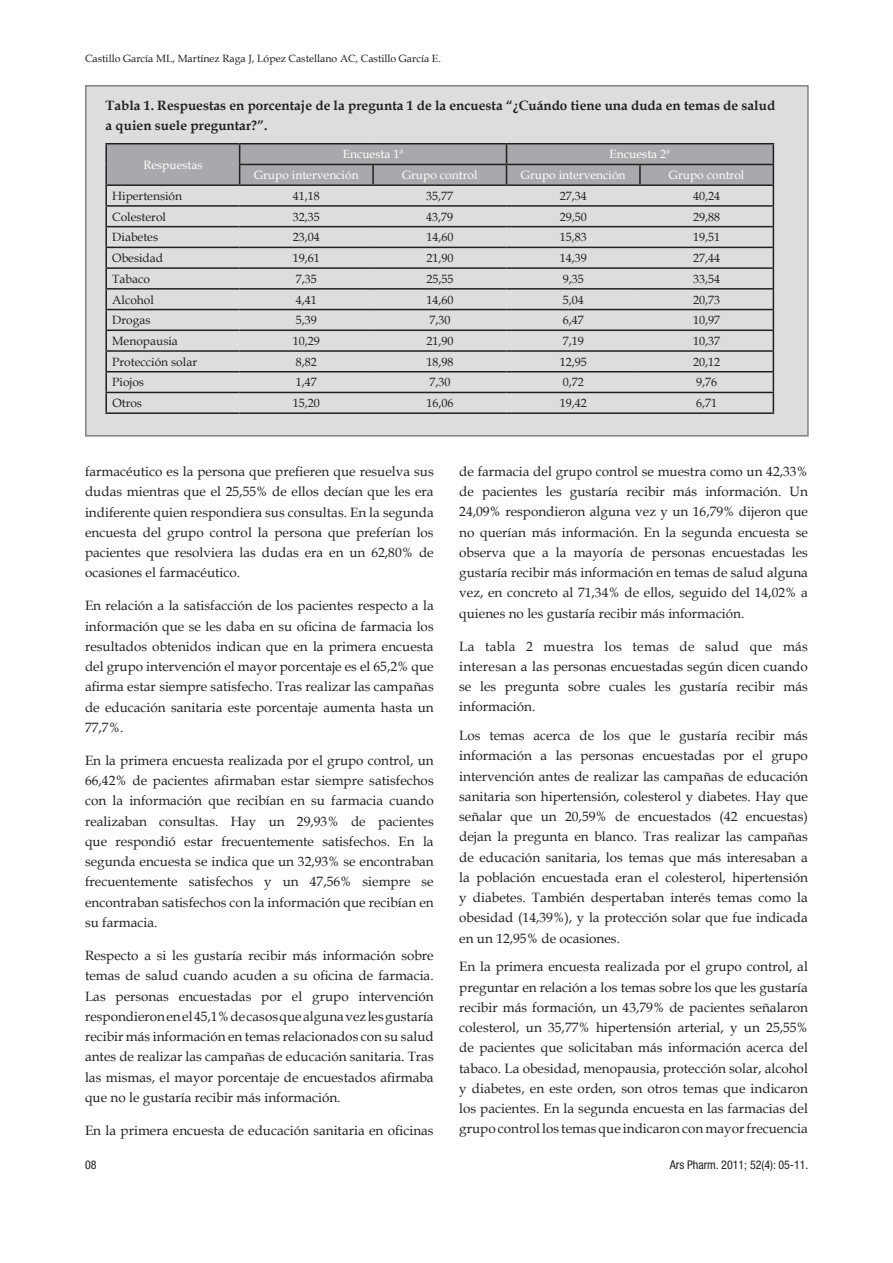
<style>
.page{position:relative;width:893px;height:1263px;background:#fff}
.page>*{position:absolute;margin:0;border:0;box-sizing:border-box;transform-origin:0 0}
.t1{font:13.5px/20.2px "Book Antiqua";color:#231f20;text-align:justify}
.t2{font:700 13.5px/20.2px "Book Antiqua";color:#231f20}
.t3{font:12px "Book Antiqua";color:#231f20}
.t4{font:12px "Book Antiqua";color:#fff}
.t5{font:condensed 12px "Helvetica Neue LT Std";color:#231f20}
.t6{font:10.5px "Book Antiqua";color:#231f20}
</style>
<div class="page">
<div style="left:85px;top:85px;width:724px;height:352px;background:#dcdddf;border:2px solid #808285"></div>
<hr style="left:105px;top:143px;width:135px;height:1px;background:#231f20">
<hr style="left:240px;top:143px;width:133px;height:1px;background:#231f20">
<hr style="left:373px;top:143px;width:133px;height:1px;background:#231f20">
<hr style="left:506px;top:143px;width:134px;height:1px;background:#231f20">
<hr style="left:640px;top:143px;width:134px;height:1px;background:#231f20">
<svg style="left:105px;top:144px;width:669px;height:268px"></svg>
<hr style="left:105px;top:412px;width:135px;height:2px;background:#231f20">
<hr style="left:240px;top:412px;width:133px;height:2px;background:#231f20">
<hr style="left:373px;top:412px;width:133px;height:2px;background:#231f20">
<hr style="left:506px;top:412px;width:134px;height:2px;background:#231f20">
<hr style="left:640px;top:412px;width:134px;height:2px;background:#231f20">
<hr style="left:105px;top:184px;width:135px;height:2px;background:#231f20">
<hr style="left:240px;top:184px;width:133px;height:2px;background:#231f20">
<hr style="left:373px;top:184px;width:133px;height:2px;background:#231f20">
<hr style="left:506px;top:184px;width:134px;height:2px;background:#231f20">
<hr style="left:640px;top:184px;width:134px;height:2px;background:#231f20">
<p class="t6" style="left:85px;top:51px;width:357px">Castillo García ML, Martínez Raga J, López Castellano AC, Castillo García E.</p>
<p class="t2" style="left:105px;top:95px;width:671px">Tabla 1. Respuestas en porcentaje de la pregunta 1 de la encuesta “¿Cuándo tiene una duda en temas de salud a quien suele preguntar?”.</p>
<p class="t4" style="left:143px;top:156px;width:61px">Respuestas</p>
<p class="t4" style="left:343px;top:146px;width:62px">Encuesta 1ª</p>
<p class="t4" style="left:610px;top:146px;width:62px">Encuesta 2ª</p>
<p class="t4" style="left:254px;top:167px;width:106px">Grupo intervención</p>
<p class="t4" style="left:402px;top:167px;width:77px">Grupo control</p>
<p class="t4" style="left:521px;top:167px;width:106px">Grupo intervención</p>
<p class="t4" style="left:669px;top:167px;width:77px">Grupo control</p>
<p class="t3" style="left:112px;top:187px;width:71px">Hipertensión</p>
<p class="t3" style="left:293px;top:187px;width:28px">41,18</p>
<p class="t3" style="left:426px;top:187px;width:28px">35,77</p>
<p class="t3" style="left:560px;top:187px;width:28px">27,34</p>
<p class="t3" style="left:693px;top:187px;width:28px">40,24</p>
<p class="t3" style="left:112px;top:208px;width:55px">Colesterol</p>
<p class="t3" style="left:293px;top:208px;width:28px">32,35</p>
<p class="t3" style="left:426px;top:208px;width:28px">43,79</p>
<p class="t3" style="left:560px;top:208px;width:28px">29,50</p>
<p class="t3" style="left:693px;top:208px;width:28px">29,88</p>
<p class="t3" style="left:112px;top:229px;width:47px">Diabetes</p>
<p class="t3" style="left:293px;top:229px;width:28px">23,04</p>
<p class="t3" style="left:426px;top:229px;width:28px">14,60</p>
<p class="t3" style="left:560px;top:229px;width:28px">15,83</p>
<p class="t3" style="left:693px;top:229px;width:28px">19,51</p>
<p class="t3" style="left:112px;top:250px;width:53px">Obesidad</p>
<p class="t3" style="left:293px;top:250px;width:28px">19,61</p>
<p class="t3" style="left:426px;top:250px;width:28px">21,90</p>
<p class="t3" style="left:560px;top:250px;width:28px">14,39</p>
<p class="t3" style="left:693px;top:250px;width:28px">27,44</p>
<p class="t3" style="left:112px;top:270px;width:39px">Tabaco</p>
<p class="t3" style="left:296px;top:270px;width:22px">7,35</p>
<p class="t3" style="left:426px;top:270px;width:28px">25,55</p>
<p class="t3" style="left:563px;top:270px;width:22px">9,35</p>
<p class="t3" style="left:693px;top:270px;width:28px">33,54</p>
<p class="t3" style="left:112px;top:291px;width:43px">Alcohol</p>
<p class="t3" style="left:296px;top:291px;width:22px">4,41</p>
<p class="t3" style="left:426px;top:291px;width:28px">14,60</p>
<p class="t3" style="left:563px;top:291px;width:22px">5,04</p>
<p class="t3" style="left:693px;top:291px;width:28px">20,73</p>
<p class="t3" style="left:112px;top:312px;width:40px">Drogas</p>
<p class="t3" style="left:296px;top:312px;width:22px">5,39</p>
<p class="t3" style="left:429px;top:312px;width:22px">7,30</p>
<p class="t3" style="left:563px;top:312px;width:22px">6,47</p>
<p class="t3" style="left:693px;top:312px;width:28px">10,97</p>
<p class="t3" style="left:112px;top:333px;width:67px">Menopausia</p>
<p class="t3" style="left:293px;top:333px;width:28px">10,29</p>
<p class="t3" style="left:426px;top:333px;width:28px">21,90</p>
<p class="t3" style="left:563px;top:333px;width:22px">7,19</p>
<p class="t3" style="left:693px;top:333px;width:28px">10,37</p>
<p class="t3" style="left:112px;top:353px;width:86px">Protección solar</p>
<p class="t3" style="left:296px;top:353px;width:22px">8,82</p>
<p class="t3" style="left:426px;top:353px;width:28px">18,98</p>
<p class="t3" style="left:560px;top:353px;width:28px">12,95</p>
<p class="t3" style="left:693px;top:353px;width:28px">20,12</p>
<p class="t3" style="left:112px;top:374px;width:33px">Piojos</p>
<p class="t3" style="left:296px;top:374px;width:22px">1,47</p>
<p class="t3" style="left:429px;top:374px;width:22px">7,30</p>
<p class="t3" style="left:563px;top:374px;width:22px">0,72</p>
<p class="t3" style="left:696px;top:374px;width:22px">9,76</p>
<p class="t3" style="left:112px;top:395px;width:31px">Otros</p>
<p class="t3" style="left:293px;top:395px;width:28px">15,20</p>
<p class="t3" style="left:426px;top:395px;width:28px">16,06</p>
<p class="t3" style="left:560px;top:395px;width:28px">19,42</p>
<p class="t3" style="left:696px;top:395px;width:22px">6,71</p>
<p class="t1" style="left:85px;top:461px;width:350px">farmacéutico es la persona que prefieren que resuelva sus dudas mientras que el 25,55% de ellos decían que les era indiferente quien respondiera sus consultas. En la segunda encuesta del grupo control la persona que preferían los pacientes que resolviera las dudas era en un 62,80% de ocasiones el farmacéutico.</p>
<p class="t1" style="left:85px;top:595px;width:350px">En relación a la satisfacción de los pacientes respecto a la información que se les daba en su oficina de farmacia los resultados obtenidos indican que en la primera encuesta del grupo intervención el mayor porcentaje es el 65,2% que afirma estar siempre satisfecho. Tras realizar las campañas de educación sanitaria este porcentaje aumenta hasta un 77,7%.</p>
<p class="t1" style="left:85px;top:750px;width:350px">En la primera encuesta realizada por el grupo control, un 66,42% de pacientes afirmaban estar siempre satisfechos con la información que recibían en su farmacia cuando realizaban consultas. Hay un 29,93% de pacientes que respondió estar frecuentemente satisfechos. En la segunda encuesta se indica que un 32,93% se encontraban frecuentemente satisfechos y un 47,56% siempre se encontraban satisfechos con la información que recibían en su farmacia.</p>
<p class="t1" style="left:85px;top:945px;width:350px">Respecto a si les gustaría recibir más información sobre temas de salud cuando acuden a su oficina de farmacia.<br>Las personas encuestadas por el grupo intervención respondieron en el 45,1% de casos que alguna vez les gustaría recibir más información en temas relacionados con su salud antes de realizar las campañas de educación sanitaria. Tras las mismas, el mayor porcentaje de encuestados afirmaba que no le gustaría recibir más información.</p>
<p class="t1" style="left:85px;top:1120px;width:350px">En la primera encuesta de educación sanitaria en oficinas</p>
<p class="t5" style="left:85px;top:1158px;width:13px">08</p>
<p class="t1" style="left:459px;top:461px;width:350px">de farmacia del grupo control se muestra como un 42,33% de pacientes les gustaría recibir más información. Un 24,09% respondieron alguna vez y un 16,79% dijeron que no querían más información. En la segunda encuesta se observa que a la mayoría de personas encuestadas les gustaría recibir más información en temas de salud alguna vez, en concreto al 71,34% de ellos, seguido del 14,02% a quienes no les gustaría recibir más información.</p>
<p class="t1" style="left:459px;top:636px;width:350px">La tabla 2 muestra los temas de salud que más interesan a las personas encuestadas según dicen cuando se les pregunta sobre cuales les gustaría recibir más información.</p>
<p class="t1" style="left:459px;top:725px;width:350px">Los temas acerca de los que le gustaría recibir más información a las personas encuestadas por el grupo intervención antes de realizar las campañas de educación sanitaria son hipertensión, colesterol y diabetes. Hay que señalar que un 20,59% de encuestados (42 encuestas) dejan la pregunta en blanco. Tras realizar las campañas de educación sanitaria, los temas que más interesaban a la población encuestada eran el colesterol, hipertensión y diabetes. También despertaban interés temas como la obesidad (14,39%), y la protección solar que fue indicada en un 12,95% de ocasiones.</p>
<p class="t1" style="left:459px;top:956px;width:350px">En la primera encuesta realizada por el grupo control, al preguntar en relación a los temas sobre los que les gustaría recibir más formación, un 43,79% de pacientes señalaron colesterol, un 35,77% hipertensión arterial, y un 25,55% de pacientes que solicitaban más información acerca del tabaco. La obesidad, menopausia, protección solar, alcohol y diabetes, en este orden, son otros temas que indicaron los pacientes. En la segunda encuesta en las farmacias del grupo control los temas que indicaron con mayor frecuencia</p>
<p class="t5" style="left:670px;top:1158px;width:140px">Ars Pharm. 2011; 52(4): 05-11.</p>
</div>
